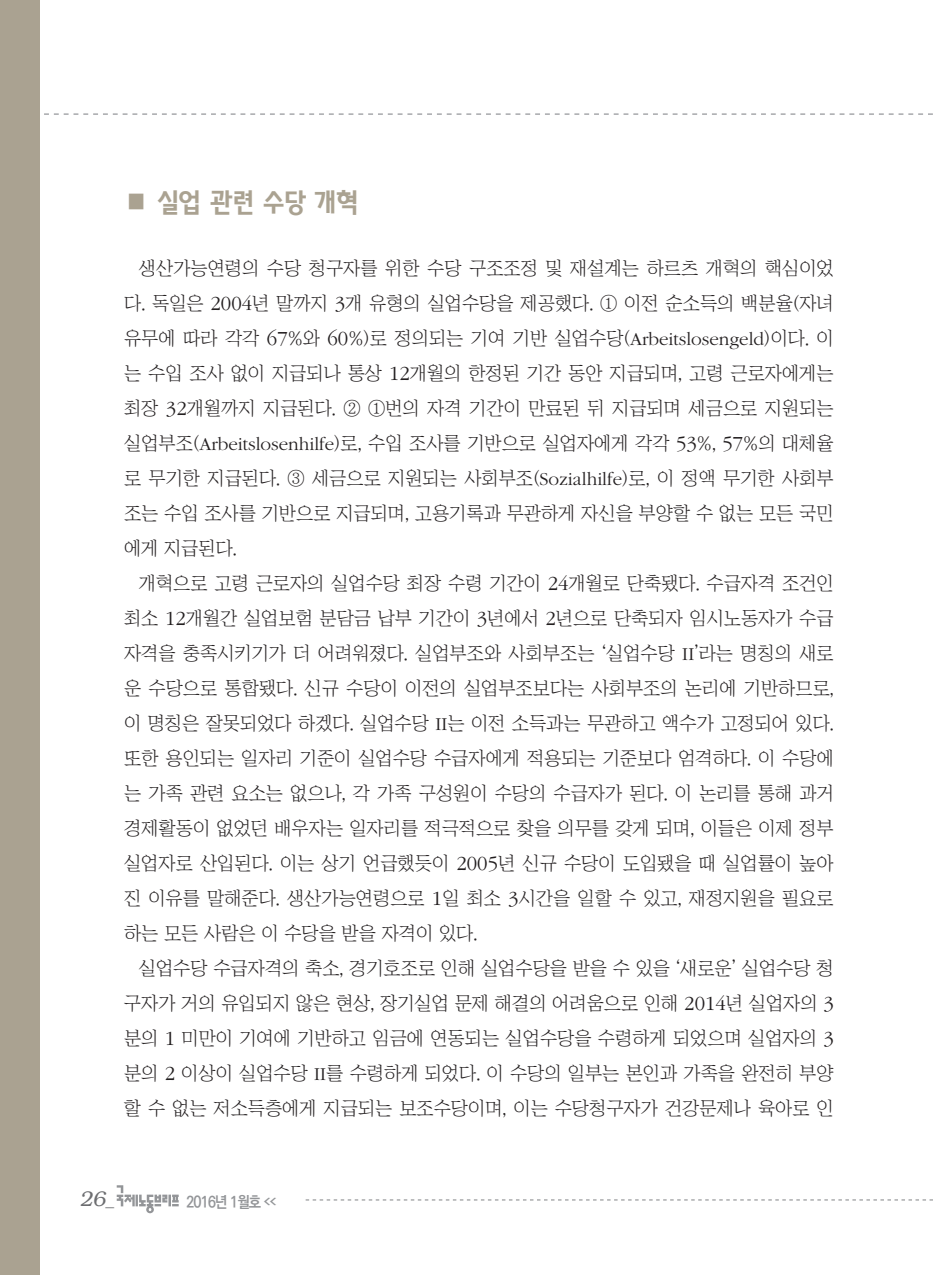
<style>
.page{position:relative;width:933px;height:1275px;background:#fff}
.page>*{position:absolute;margin:0;border:0;box-sizing:border-box;transform-origin:0 0}
.t1{font:26.25px "KBI Zfor SM Esgo H";letter-spacing:-.035em;color:#aaa291}
.t2{font:italic 300 21px "Bookman";color:#6c6d70}
.t3{font:18.9px/35px "Chosunilbo NM";color:#231f20;text-align:justify}
.t4{font:700 15.75px "Ko Pub Dotum";letter-spacing:-.055em;color:#939598;scale:.9 1}
.s1{font-family:"ITC Garamond Std";font-weight:300;font-size:20.82px}
.s2{font-family:"ITC Garamond Std";font-weight:300}
.s3{font-family:"Helvetica";font-weight:400;font-style:normal;font-size:17.5px}
</style>
<div class="page">
<svg style="left:306px;top:1199px;width:627px;height:1px"></svg>
<svg style="left:117px;top:1185px;width:62px;height:28px"></svg>
<svg style="left:44px;top:113px;width:889px;height:2px"></svg>
<div style="left:0;top:0;width:40px;height:1275px;background:#aaa291"></div>
<h1 class="t1" style="left:124px;top:187px;width:236px">■ 실업 관련 수당 개혁</h1>
<p class="t3" style="left:124px;top:250px;width:711px;text-indent:15px">생산가능연령의 수당 청구자를 위한 수당 구조조정 및 재설계는 하르츠 개혁의 핵심이었 다. 독일은 <span class="s1">2004</span>년 말까지 <span class="s1">3</span>개 유형의 실업수당을 제공했다. ① 이전 순소득의 백분율(자녀 유무에 따라 각각 <span class="s1">67</span>%와 <span class="s1">60</span>%)로 정의되는 기여 기반 실업수당(<span class="s2">Arbeitslosengeld</span>)이다. 이 는 수입 조사 없이 지급되나 통상 <span class="s1">12</span>개월의 한정된 기간 동안 지급되며, 고령 근로자에게는 최장 <span class="s1">32</span>개월까지 지급된다. ② ①번의 자격 기간이 만료된 뒤 지급되며 세금으로 지원되는 실업부조(<span class="s2">Arbeitslosenhilfe</span>)로, 수입 조사를 기반으로 실업자에게 각각 <span class="s1">53</span>%, <span class="s1">57</span>%의 대체율 로 무기한 지급된다. ③ 세금으로 지원되는 사회부조(<span class="s2">Sozialhilfe</span>)로, 이 정액 무기한 사회부 조는 수입 조사를 기반으로 지급되며, 고용기록과 무관하게 자신을 부양할 수 없는 모든 국민 에게 지급된다.</p>
<p class="t3" style="left:124px;top:565px;width:711px;text-indent:15px">개혁으로 고령 근로자의 실업수당 최장 수령 기간이 <span class="s1">24</span>개월로 단축됐다. 수급자격 조건인 최소 <span class="s1">12</span>개월간 실업보험 분담금 납부 기간이 <span class="s1">3</span>년에서 <span class="s1">2</span>년으로 단축되자 임시노동자가 수급 자격을 충족시키기가 더 어려워졌다. 실업부조와 사회부조는 ‘실업수당 <span class="s2">II</span>’라는 명칭의 새로 운 수당으로 통합됐다. 신규 수당이 이전의 실업부조보다는 사회부조의 논리에 기반하므로, 이 명칭은 잘못되었다 하겠다. 실업수당 <span class="s2">II</span>는 이전 소득과는 무관하고 액수가 고정되어 있다. 또한 용인되는 일자리 기준이 실업수당 수급자에게 적용되는 기준보다 엄격하다. 이 수당에 는 가족 관련 요소는 없으나, 각 가족 구성원이 수당의 수급자가 된다. 이 논리를 통해 과거 경제활동이 없었던 배우자는 일자리를 적극적으로 찾을 의무를 갖게 되며, 이들은 이제 정부 실업자로 산입된다. 이는 상기 언급했듯이 <span class="s1">2005</span>년 신규 수당이 도입됐을 때 실업률이 높아 진 이유를 말해준다. 생산가능연령으로 <span class="s1">1</span>일 최소 <span class="s1">3</span>시간을 일할 수 있고, 재정지원을 필요로 하는 모든 사람은 이 수당을 받을 자격이 있다.</p>
<p class="t3" style="left:124px;top:950px;width:711px;text-indent:15px">실업수당 수급자격의 축소, 경기호조로 인해 실업수당을 받을 수 있을 ‘새로운’ 실업수당 청 구자가 거의 유입되지 않은 현상, 장기실업 문제 해결의 어려움으로 인해 <span class="s1">2014</span>년 실업자의 <span class="s1">3 </span>분의 <span class="s1">1</span> 미만이 기여에 기반하고 임금에 연동되는 실업수당을 수령하게 되었으며 실업자의 <span class="s1">3 </span>분의 <span class="s1">2</span> 이상이 실업수당 <span class="s2">II</span>를 수령하게 되었다. 이 수당의 일부는 본인과 가족을 완전히 부양 할 수 없는 저소득층에게 지급되는 보조수당이며, 이는 수당청구자가 건강문제나 육아로 인</p>
<p class="t2" style="left:79px;top:1187px;width:36px">26<span class="s3">_</span></p>
<p class="t4" style="left:186px;top:1194px;width:101px">2016년 1월호 <sup>&lt;&lt;</sup></p>
</div>
